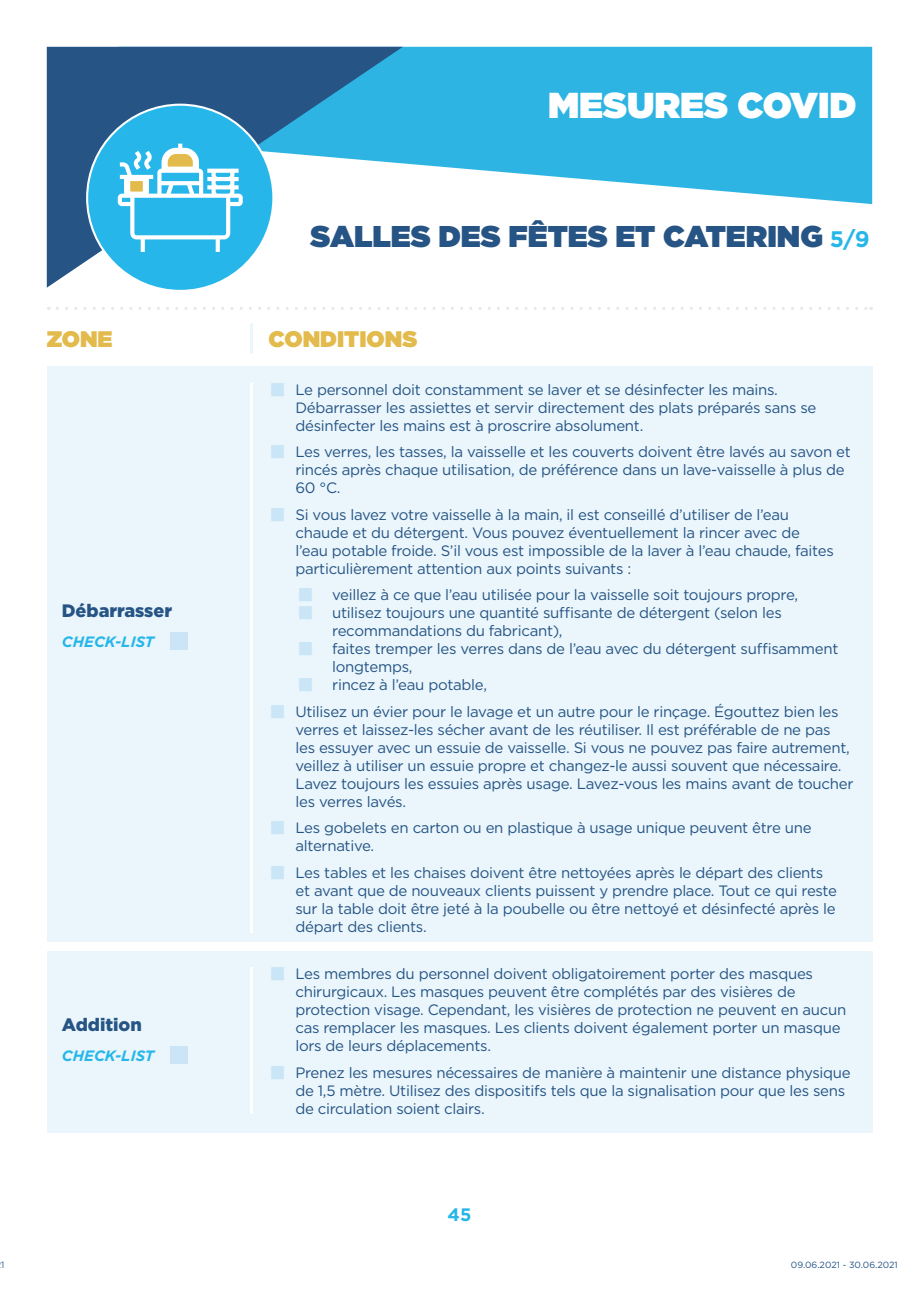
<style>
.page{position:relative;width:919px;height:1289px;background:#fff}
.page>*{position:absolute;margin:0;border:0;box-sizing:border-box;transform-origin:0 0}
.t1{font:900 36px "Gotham";color:#fff}
.t2{font:900 30px "Gotham";color:#265484}
.t3{font:900 22.5px "Gotham";color:#e3ba4c}
.t4{font:900 18px "Gotham";color:#265484}
.t5{font:700 18px "Gotham";color:#26b6ea}
.t6{font:15px/18px "Gotham";letter-spacing:-.02em;color:#265484}
.t7{font:italic 700 15px "Gotham";color:#26b6ea}
.t8{font:9px "Gotham";color:#265484}
.s1{font-weight:700;font-size:22.5px;color:#26b6ea}
.s2{font-family:"Minion Pro";font-size:45px;color:#cae5f6}
</style>
<div class="page">
<svg style="left:403px;top:47px;width:469px;height:157px;background:#48bde6"></svg>
<svg style="left:47px;top:47px;width:356px;height:241px"></svg>
<svg style="left:57px;top:307px;width:814px;height:3px"></svg>
<div style="left:47px;top:365px;width:825px;height:576px;background:#eaf6fc"></div>
<div style="left:47px;top:950px;width:825px;height:182px;background:#eaf6fc"></div>
<hr style="left:250px;top:382px;width:3px;height:551px;background:#fff">
<hr style="left:250px;top:966px;width:3px;height:147px;background:#fff">
<svg style="left:170px;top:632px;width:18px;height:17px"></svg>
<svg style="left:170px;top:1046px;width:18px;height:17px"></svg>
<hr style="left:250px;top:323px;width:3px;height:30px;background:#eaf6fc">
<div style="left:87px;top:105px;width:186px;height:186px;background:#26b6ea;border-radius:50%"></div>
<svg style="left:118px;top:144px;width:125px;height:108px"></svg>
<h1 class="t1" style="left:548px;top:80px;width:310px">MESURES COVID</h1>
<h2 class="t2" style="left:310px;top:215px;width:560px">SALLES DES FÊTES ET CATERING <span class="s1">5/9</span></h2>
<h3 class="t3" style="left:47px;top:323px;width:67px">ZONE</h3>
<h3 class="t3" style="left:268px;top:323px;width:150px">CONDITIONS</h3>
<p class="t4" style="left:62px;top:598px;width:112px">Débarrasser</p>
<p class="t7" style="left:62px;top:631px;width:94px">CHECK-LIST</p>
<p class="t4" style="left:62px;top:1012px;width:82px">Addition</p>
<p class="t7" style="left:62px;top:1045px;width:94px">CHECK-LIST</p>
<p class="t6" style="left:295px;top:380px;width:522px;text-indent:-27px"><span class="s2">■</span> Le personnel doit constamment se laver et se désinfecter les mains.<br>Débarrasser les assiettes et servir directement des plats préparés sans se désinfecter les mains est à proscrire absolument.</p>
<p class="t6" style="left:295px;top:442px;width:557px;text-indent:-27px"><span class="s2">■</span> Les verres, les tasses, la vaisselle et les couverts doivent être lavés au savon et rincés après chaque utilisation, de préférence dans un lave-vaisselle à plus de<br>60 °C.</p>
<p class="t6" style="left:295px;top:505px;width:540px;text-indent:-27px"><span class="s2">■</span> Si vous lavez votre vaisselle à la main, il est conseillé d’utiliser de l’eau chaude et du détergent. Vous pouvez éventuellement la rincer avec de l’eau potable froide. S’il vous est impossible de la laver à l’eau chaude, faites particulièrement attention aux points suivants :</p>
<p class="t6" style="left:296px;top:585px;width:503px"><span class="s2">■</span> veillez à ce que l’eau utilisée pour la vaisselle soit toujours propre,</p>
<p class="t6" style="left:332px;top:603px;width:451px;text-indent:-36px"><span class="s2">■</span> utilisez toujours une quantité suffisante de détergent (selon les recommandations du fabricant),</p>
<p class="t6" style="left:332px;top:639px;width:507px;text-indent:-36px"><span class="s2">■</span> faites tremper les verres dans de l’eau avec du détergent suffisamment longtemps,</p>
<p class="t6" style="left:296px;top:675px;width:192px"><span class="s2">■</span> rincez à l’eau potable,</p>
<p class="t6" style="left:295px;top:702px;width:559px;text-indent:-27px"><span class="s2">■</span> Utilisez un évier pour le lavage et un autre pour le rinçage. Égouttez bien les verres et laissez-les sécher avant de les réutiliser. Il est préférable de ne pas les essuyer avec un essuie de vaisselle. Si vous ne pouvez pas faire autrement, veillez à utiliser un essuie propre et changez-le aussi souvent que nécessaire.<br>Lavez toujours les essuies après usage. Lavez-vous les mains avant de toucher les verres lavés.</p>
<p class="t6" style="left:295px;top:818px;width:517px;text-indent:-27px"><span class="s2">■</span> Les gobelets en carton ou en plastique à usage unique peuvent être une alternative.</p>
<p class="t6" style="left:295px;top:863px;width:543px;text-indent:-27px"><span class="s2">■</span> Les tables et les chaises doivent être nettoyées après le départ des clients et avant que de nouveaux clients puissent y prendre place. Tout ce qui reste sur la table doit être jeté à la poubelle ou être nettoyé et désinfecté après le départ des clients.</p>
<p class="t6" style="left:295px;top:964px;width:552px;text-indent:-27px"><span class="s2">■</span> Les membres du personnel doivent obligatoirement porter des masques chirurgicaux. Les masques peuvent être complétés par des visières de protection visage. Cependant, les visières de protection ne peuvent en aucun cas remplacer les masques. Les clients doivent également porter un masque lors de leurs déplacements.</p>
<p class="t6" style="left:295px;top:1062px;width:556px;text-indent:-27px"><span class="s2">■</span> Prenez les mesures nécessaires de manière à maintenir une distance physique de 1,5 mètre. Utilisez des dispositifs tels que la signalisation pour que les sens de circulation soient clairs.</p>
<p class="t5" style="left:447px;top:1202px;width:25px">45</p>
<p class="t8" style="left:1px;top:1258px;width:5px">1</p>
<p class="t8" style="left:790px;top:1258px;width:108px">09.06.2021 - 30.06.2021</p>
</div>
